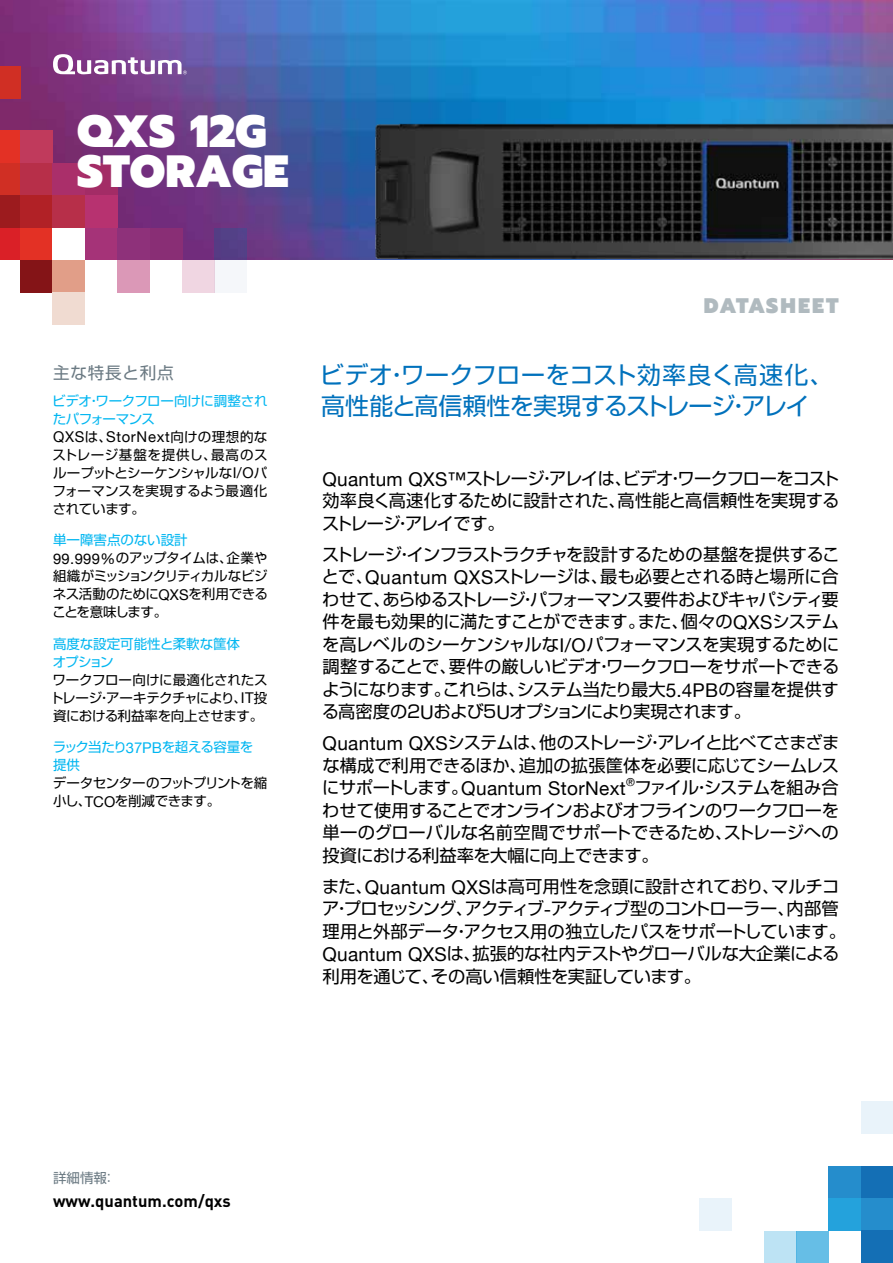
<style>
.page{position:relative;width:893px;height:1263px;background:#fff}
.page>*{position:absolute;margin:0;border:0;box-sizing:border-box;transform-origin:0 0}
.t1{font:900 45px/40.5px "Prompt";color:#fff}
.t2{font:24px "Shin Go Pro";letter-spacing:.015em;color:#0071bc}
.t3{font:24px "Shin Go Pro";letter-spacing:-.04em;color:#0071bc}
.t4{font:900 21px "Prompt";letter-spacing:.075em;color:#b0babf}
.t5{font:17.25px/22.5px "Shin Go Pro";letter-spacing:-.03em;color:#000;text-align:justify}
.t6{font:700 16.5px "DIN Pro";color:#000}
.t7{font:16.5px "Shin Go Pro";letter-spacing:.05em;color:#6b7a83}
.t8{font:14.85px "Helvetica Neue";letter-spacing:.045em;color:#000}
.t9{font:13.5px/18px "Shin Go Pro";letter-spacing:-.025em;color:#000;text-align:justify}
.t10{font:13.5px/18px "Shin Go Pro";letter-spacing:-.025em;color:#00b6f1}
.t11{font:13.5px "Shin Go Pro";color:#6b7a83}
.t12{font:10.95px "Helvetica Neue";color:#000}
.s1{font-family:"Shin Go Pro";font-size:13.5px}
.s2{font-family:"Helvetica Neue";font-size:14.85px}
.s3{color:#00b6f1}
.s4{font-family:"Helvetica Neue";font-size:19.05px}
</style>
<div class="page">
<div style="left:829px;top:1166px;width:32px;height:32px;background:#258dcc"></div>
<div style="left:829px;top:1198px;width:32px;height:33px;background:#24a2dc"></div>
<div style="left:861px;top:1166px;width:32px;height:32px;background:#146fb5"></div>
<div style="left:861px;top:1198px;width:32px;height:33px;background:#258dcc"></div>
<div style="left:861px;top:1231px;width:32px;height:32px;background:#146fb5"></div>
<div style="left:796px;top:1231px;width:33px;height:32px;background:#66bee6"></div>
<div style="left:861px;top:1101px;width:32px;height:33px;background:#e9f3fa"></div>
<div style="left:764px;top:1231px;width:32px;height:32px;background:#bde3f4"></div>
<div style="left:699px;top:1198px;width:32px;height:33px;background:#e9f3fa"></div>
<img style="left:0;top:0;width:893px;height:260px">
<div style="left:0;top:163px;width:20px;height:32px;background:#d02f24"></div>
<div style="left:0;top:131px;width:20px;height:32px;background:#e33125"></div>
<div style="left:20px;top:163px;width:33px;height:32px;background:#b72f49"></div>
<div style="left:20px;top:131px;width:33px;height:32px;background:#c03a5c"></div>
<div style="left:53px;top:163px;width:32px;height:32px;background:#aa2f6a"></div>
<div style="left:85px;top:163px;width:32px;height:32px;background:#a32c66"></div>
<div style="left:0;top:195px;width:20px;height:33px;background:#9c1b1e"></div>
<div style="left:20px;top:195px;width:33px;height:33px;background:#b12126"></div>
<div style="left:53px;top:195px;width:32px;height:33px;background:#b72f49"></div>
<div style="left:85px;top:195px;width:32px;height:33px;background:#b73270"></div>
<div style="left:0;top:228px;width:20px;height:32px;background:#da2027"></div>
<div style="left:20px;top:228px;width:33px;height:32px;background:#e33125"></div>
<div style="left:53px;top:228px;width:32px;height:32px;background:#fff"></div>
<div style="left:85px;top:228px;width:32px;height:32px;background:#a53378"></div>
<div style="left:117px;top:228px;width:33px;height:32px;background:#8e317a"></div>
<div style="left:150px;top:228px;width:32px;height:32px;background:#892e75"></div>
<div style="left:215px;top:228px;width:32px;height:32px;background:#533f87"></div>
<div style="left:0;top:66px;width:20px;height:32px;background:#d02f24"></div>
<svg style="left:53px;top:54px;width:134px;height:20px"></svg>
<div style="left:20px;top:260px;width:33px;height:33px;background:#841417"></div>
<div style="left:53px;top:260px;width:32px;height:33px;background:#e19e88"></div>
<div style="left:117px;top:260px;width:33px;height:33px;background:#db98b7"></div>
<div style="left:53px;top:293px;width:32px;height:32px;background:#f0dbd1"></div>
<div style="left:182px;top:260px;width:33px;height:33px;background:#f0d6e2"></div>
<div style="left:215px;top:260px;width:32px;height:33px;background:#f5f7fa"></div>
<img style="left:374px;top:124px;width:519px;height:135px">
<h1 class="t1" style="left:77px;top:111px;width:213px">QXS 12G<br>STORAGE</h1>
<p class="t7" style="left:53px;top:359px;width:122px">主な特長と利点</p>
<p class="t4" style="left:704px;top:290px;width:136px">DATASHEET</p>
<h2 class="t2" style="left:320px;top:355px;width:515px">ビデオ・ワークフローをコスト効率良く高速化、</h2>
<p class="t10" style="left:52px;top:390px;width:217px">ビデオ・ワークフロー向けに調整されたパフォーマンス</p>
<h2 class="t3" style="left:321px;top:387px;width:490px">高性能と高信頼性を実現するストレージ・アレイ</h2>
<p class="t8" style="left:53px;top:428px;width:216px">QXS<span class="s1">は、</span>StorNext<span class="s1">向けの理想的な</span></p>
<p class="t9" style="left:53px;top:444px;width:217px">ストレージ基盤を提供し、最高のスループットとシーケンシャルな<span class="s2">I/O</span>パフォーマンスを実現するよう最適化されています。</p>
<p class="t9" style="left:52px;top:529px;width:217px;text-align:left"><span class="s3">単一障害点のない設計<br></span><span class="s2">99.999%</span>のアップタイムは、企業や組織がミッションクリティカルなビジネス活動のために<span class="s2">QXS</span>を利用できることを意味します。</p>
<p class="t10" style="left:53px;top:633px;width:189px">高度な設定可能性と柔軟な筐体オプション</p>
<p class="t9" style="left:50px;top:669px;width:219px">ワークフロー向けに最適化されたストレージ・アーキテクチャにより、<span class="s2">IT</span>投資における利益率を向上させます。</p>
<p class="t10" style="left:53px;top:736px;width:202px">ラック当たり<span class="s2">37PB</span>を超える容量を提供</p>
<p class="t9" style="left:53px;top:772px;width:216px">データセンターのフットプリントを縮小し、<span class="s2">TCO</span>を削減できます。</p>
<p class="t5" style="left:322px;top:465px;width:519px"><span class="s4">Quantum QXS™</span>ストレージ・アレイは、ビデオ・ワークフローをコスト効率良く高速化するために設計された、高性能と高信頼性を実現するストレージ・アレイです。</p>
<p class="t5" style="left:322px;top:541px;width:520px">ストレージ・インフラストラクチャを設計するための基盤を提供することで、<span class="s4">Quantum QXS</span>ストレージは、最も必要とされる時と場所に合わせて、あらゆるストレージ・パフォーマンス要件およびキャパシティ要件を最も効果的に満たすことができます。また、個々の<span class="s4">QXS</span>システムを高レベルのシーケンシャルな<span class="s4">I/O</span>パフォーマンスを実現するために調整することで、要件の厳しいビデオ・ワークフローをサポートできるようになります。これらは、システム当たり最大<span class="s4">5.4PB</span>の容量を提供する高密度の２<span class="s4">U</span>および５<span class="s4">U</span>オプションにより実現されます。</p>
<p class="t5" style="left:322px;top:729px;width:519px"><span class="s4">Quantum QXS</span>システムは、他のストレージ・アレイと比べてさまざまな構成で利用できるほか、追加の拡張筐体を必要に応じてシームレスにサポートします。<span class="s4">Quantum StorNext</span> ファイル・システムを組み合</p>
<p class="t12" style="left:626px;top:776px;width:10px">®</p>
<p class="t5" style="left:322px;top:797px;width:518px">わせて使用することでオンラインおよびオフラインのワークフローを単一のグローバルな名前空間でサポートできるため、ストレージへの投資における利益率を大幅に向上できます。</p>
<p class="t5" style="left:322px;top:873px;width:525px;text-align:left">また、<span class="s4">Quantum QXS</span>は高可用性を念頭に設計されており、マルチコア・プロセッシング、アクティブ<span class="s4">-</span>アクティブ型のコントローラー、内部管理用と外部データ・アクセス用の独立したパスをサポートしています。<span class="s4">Quantum QXS</span>は、拡張的な社内テストやグローバルな大企業による利用を通じて、その高い信頼性を実証しています。</p>
<p class="t11" style="left:53px;top:1167px;width:64px">詳細情報：</p>
<p class="t6" style="left:53px;top:1187px;width:179px">www.quantum.com/qxs</p>
</div>
